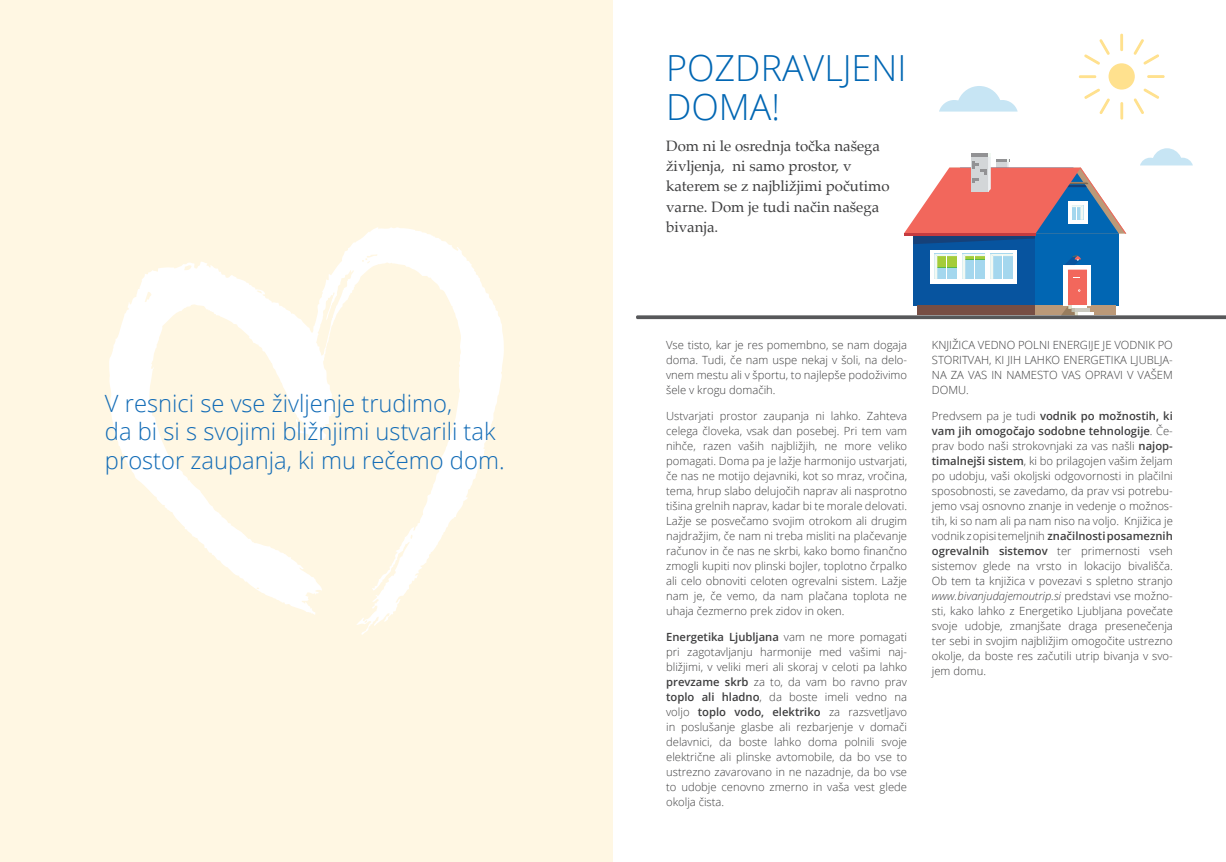
<style>
.page{position:relative;width:1226px;height:862px;background:#fff}
.page>*{position:absolute;margin:0;border:0;box-sizing:border-box;transform-origin:0 0}
.t1{font:300 36px/38.8px "Open Sans";color:#0166b3}
.t2{font:300 23.75px/28.5px "Open Sans";color:#116bb6}
.t3{font:15px/20px "Palatino";color:#3e3e3f}
.t4{font:300 11.25px/15px "Open Sans";color:#3e3e3f;text-align:justify}
.s1{font-weight:600}
.s2{font-style:italic}
</style>
<div class="page">
<div style="left:0;top:0;width:613px;height:861px;background:#fff7e3"></div>
<svg style="left:109px;top:227px;width:395px;height:408px"></svg>
<div style="left:913px;top:227px;width:122px;height:78px;background:#07549f"></div>
<svg style="left:931px;top:250px;width:86px;height:4px"></svg>
<div style="left:1035px;top:227px;width:84px;height:78px;background:#0166b3"></div>
<svg style="left:904px;top:153px;width:222px;height:91px"></svg>
<svg style="left:636px;top:254px;width:590px;height:65px"></svg>
<div style="left:1109px;top:63px;width:26px;height:26px;background:#ffe18e;border-radius:50%"></div>
<div style="left:1120px;top:34px;width:3px;height:17px;border:1px solid #ffe18e"></div>
<div style="left:1120px;top:102px;width:3px;height:17px;border:1px solid #ffe18e"></div>
<svg style="left:1084px;top:39px;width:26px;height:26px"></svg>
<svg style="left:1133px;top:88px;width:26px;height:26px"></svg>
<div style="left:1079px;top:75px;width:17px;height:3px;border:1px solid #ffe18e"></div>
<div style="left:1147px;top:75px;width:18px;height:3px;border:1px solid #ffe18e"></div>
<svg style="left:1084px;top:88px;width:26px;height:26px"></svg>
<svg style="left:1133px;top:39px;width:26px;height:26px"></svg>
<svg style="left:939px;top:86px;width:79px;height:25px"></svg>
<svg style="left:1140px;top:148px;width:53px;height:17px"></svg>
<h2 class="t2" style="left:105px;top:388px;width:401px">V resnici se vse življenje trudimo,<br>da bi si s svojimi bližnjimi ustvarili tak prostor zaupanja, ki mu rečemo dom.</h2>
<h1 class="t1" style="left:666px;top:47px;width:242px">POZDRAVLJENI<br>DOMA!</h1>
<h3 class="t3" style="left:666px;top:136px;width:225px">Dom ni le osrednja točka našega življenja, ni samo prostor, v katerem se z najbližjimi počutimo varne. Dom je tudi način našega bivanja.</h3>
<p class="t4" style="left:666px;top:337px;width:242px">Vse tisto, kar je res pomembno, se nam dogaja doma. Tudi, če nam uspe nekaj v šoli, na delo&shy;vnem mestu ali v športu, to najlepše podoživimo šele v krogu domačih.</p>
<p class="t4" style="left:666px;top:407px;width:242px">Ustvarjati prostor zaupanja ni lahko. Zahteva celega človeka, vsak dan posebej. Pri tem vam nihče, razen vaših najbližjih, ne more veliko pomagati. Doma pa je lažje harmonijo ustvarjati, če nas ne motijo dejavniki, kot so mraz, vročina, tema, hrup slabo delujočih naprav ali nasprotno tišina grelnih naprav, kadar bi te morale delovati.<br>Lažje se posvečamo svojim otrokom ali drugim najdražjim, če nam ni treba misliti na plačevanje računov in če nas ne skrbi, kako bomo finančno zmogli kupiti nov plinski bojler, toplotno črpalko ali celo obnoviti celoten ogrevalni sistem. Lažje nam je, če vemo, da nam plačana toplota ne uhaja čezmerno prek zidov in oken.</p>
<p class="t4" style="left:666px;top:628px;width:242px"><span class="s1">Energetika Ljubljana</span> vam ne more pomagati pri zagotavljanju harmonije med vašimi naj&shy;bližjimi, v veliki meri ali skoraj v celoti pa lahko <span class="s1">prevzame skrb</span> za to, da vam bo ravno prav <span class="s1">toplo ali hladno</span>, da boste imeli vedno na voljo <span class="s1">toplo vodo, elektriko</span> za razsvetljavo in poslušanje glasbe ali rezbarjenje v domači delavnici, da boste lahko doma polnili svoje električne ali plinske avtomobile, da bo vse to ustrezno zavarovano in ne nazadnje, da bo vse to udobje cenovno zmerno in vaša vest glede okolja čista.</p>
<p class="t4" style="left:932px;top:337px;width:242px">KNJIŽICA VEDNO POLNI ENERGIJE JE VODNIK PO STORITVAH, KI JIH LAHKO ENERGETIKA LJUBLJA-NA ZA VAS IN NAMESTO VAS OPRAVI V VAŠEM DOMU.</p>
<p class="t4" style="left:932px;top:407px;width:242px">Predvsem pa je tudi <span class="s1">vodnik po možnostih, ki vam jih omogočajo sodobne tehnologije</span>. Če&shy;prav bodo naši strokovnjaki za vas našli <span class="s1">najop&shy;timalnejši sistem</span>, ki bo prilagojen vašim željam po udobju, vaši okoljski odgovornosti in plačilni sposobnosti, se zavedamo, da prav vsi potrebu&shy;jemo vsaj osnovno znanje in vedenje o možnos&shy;tih, ki so nam ali pa nam niso na voljo. Knjižica je vodnik z opisi temeljnih <span class="s1">značilnosti posameznih ogrevalnih sistemov</span> ter primernosti vseh sistemov glede na vrsto in lokacijo bivališča.<br>Ob tem ta knjižica v povezavi s spletno stranjo <span class="s2">www.bivanjudajemoutrip.si</span> predstavi vse možno&shy;sti, kako lahko z Energetiko Ljubljana povečate svoje udobje, zmanjšate draga presenečenja ter sebi in svojim najbližjim omogočite ustrezno okolje, da boste res začutili utrip bivanja v svo&shy;jem domu.</p>
</div>
